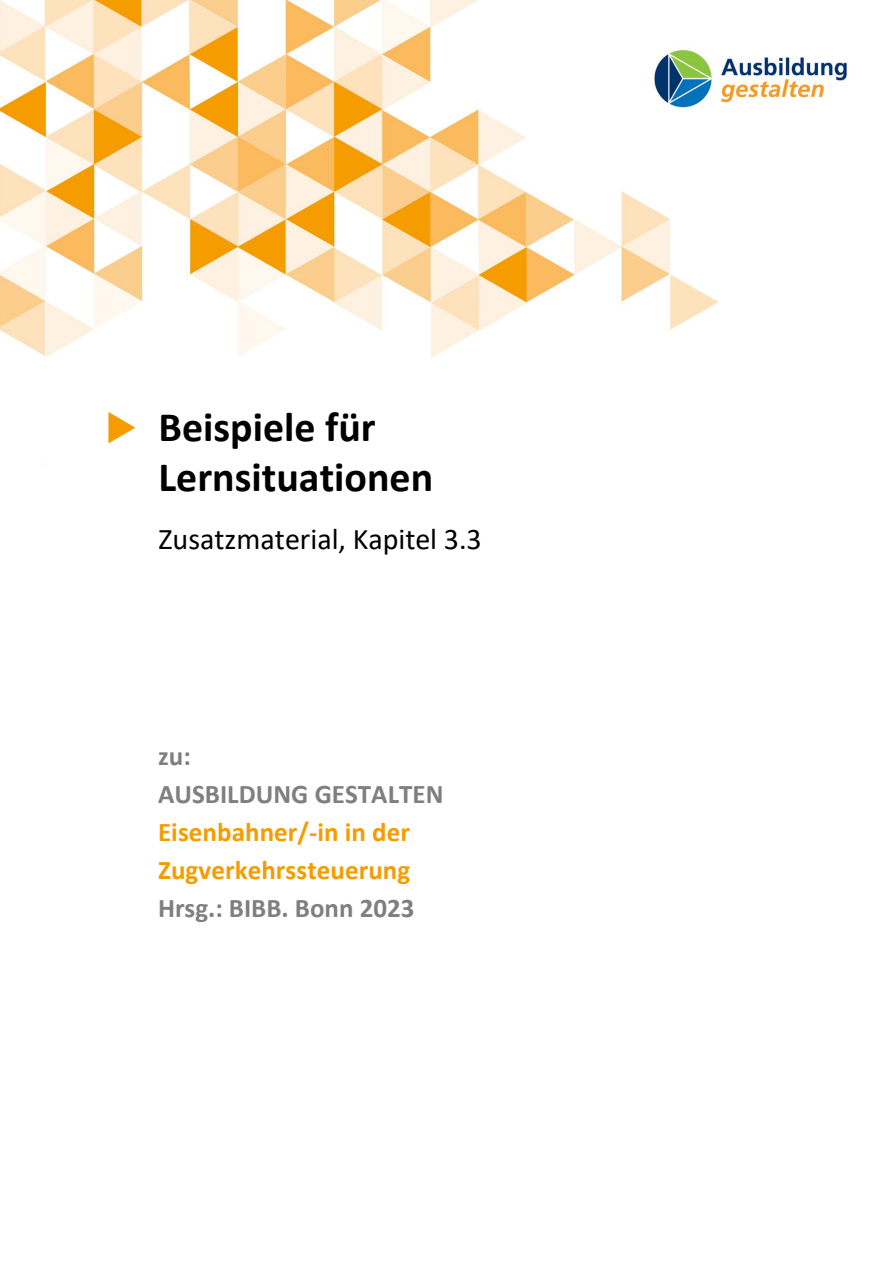
<style>
.page{position:relative;width:893px;height:1263px;background:#fff}
.page>*{position:absolute;margin:0;border:0;box-sizing:border-box;transform-origin:0 0}
.t1{font:700 42px/50.4px "Calibri";color:#000}
.t2{font:30px "Calibri";color:#000}
.t3{font:700 27px/38px "Calibri";letter-spacing:.005em;color:#7f7f7f}
.s1{color:#f59c00}
</style>
<div class="page">
<img style="left:0;top:0;width:719px;height:444px">
<img style="left:611px;top:0;width:236px;height:158px">
<svg style="left:108px;top:412px;width:27px;height:31px"></svg>
<p class="t1" style="left:159px;top:401px;width:276px">Beispiele für<br>Lernsituationen</p>
<p class="t2" style="left:159px;top:518px;width:325px">Zusatzmaterial, Kapitel 3.3</p>
<p class="t3" style="left:158px;top:737px;width:287px">zu:<br>AUSBILDUNG GESTALTEN<br><span class="s1">Eisenbahner/-in in der<br>Zugverkehrssteuerung<br></span>Hrsg.: BIBB. Bonn 2023</p>
</div>
